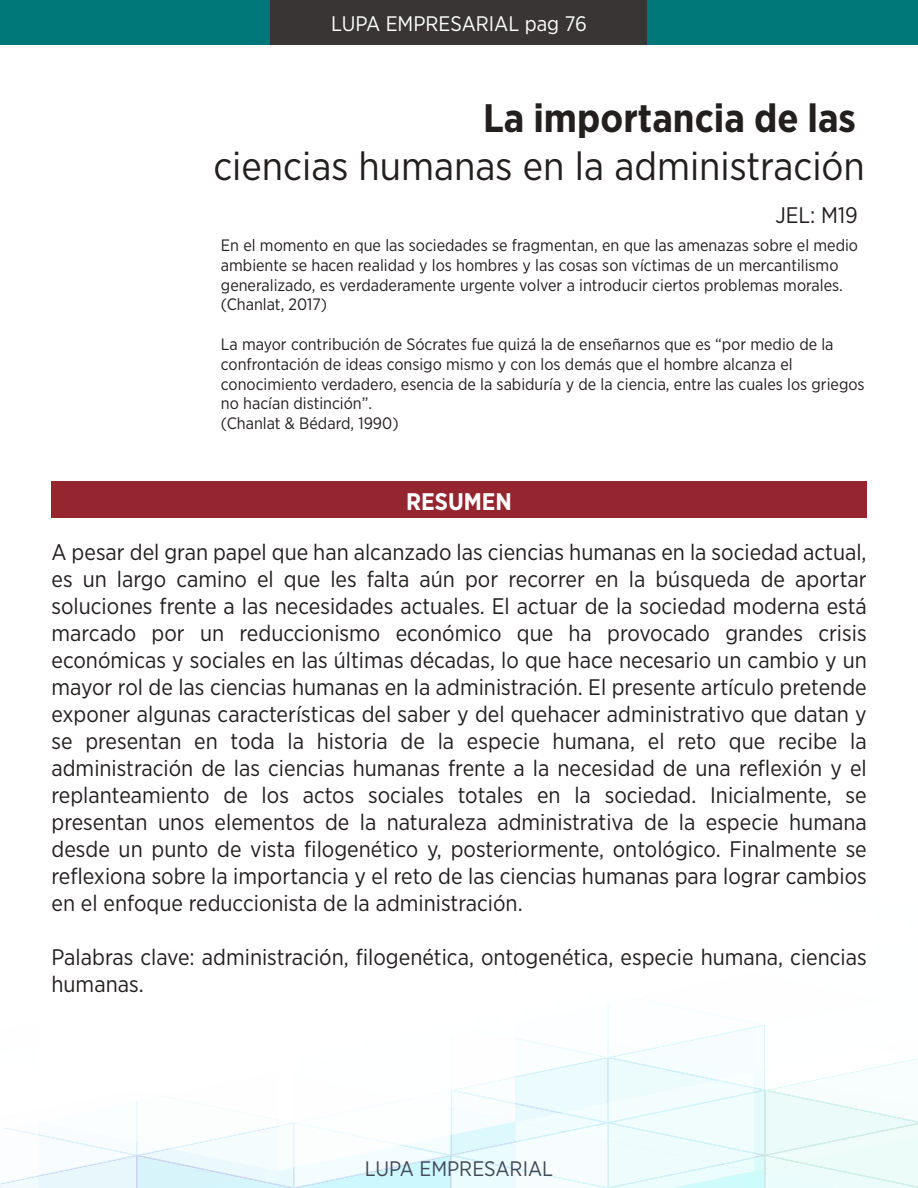
<style>
.page{position:relative;width:918px;height:1188px;background:#fff}
.page>*{position:absolute;margin:0;border:0;box-sizing:border-box;transform-origin:0 0}
.t1{font:39.75px "Gotham Narrow";color:#241f1f}
.t2{font:700 39.75px "Gotham Narrow";color:#241f1f}
.t3{font:700 24px "Gotham Narrow";color:#fff}
.t4{font:22.5px/27px "Gotham Narrow";color:#241f1f;text-align:justify}
.t5{font:21px "Gotham Narrow";color:#fff}
.t6{font:21px "Gotham Narrow";color:#424958}
.t7{font:16.5px/19.8px "Gotham Narrow";color:#241f1f}
</style>
<div class="page">
<svg style="left:0;top:998px;width:918px;height:190px"></svg>
<div style="left:0;top:0;width:918px;height:45px;background:#007779"></div>
<div style="left:51px;top:482px;width:816px;height:36px;background:#95252e"></div>
<div style="left:271px;top:0;width:376px;height:45px;background:#393535"></div>
<p class="t5" style="left:331px;top:11px;width:257px">LUPA EMPRESARIAL pag 76</p>
<h1 class="t2" style="left:483px;top:92px;width:375px">La importancia de las</h1>
<h1 class="t1" style="left:213px;top:141px;width:653px">ciencias humanas en la administración</h1>
<p class="t4" style="left:775px;top:201px;width:84px">JEL: M19</p>
<p class="t7" style="left:221px;top:235px;width:639px">En el momento en que las sociedades se fragmentan, en que las amenazas sobre el medio ambiente se hacen realidad y los hombres y las cosas son víctimas de un mercantilismo generalizado, es verdaderamente urgente volver a introducir ciertos problemas morales. (Chanlat, 2017)</p>
<p class="t7" style="left:221px;top:334px;width:645px">La mayor contribución de Sócrates fue quizá la de enseñarnos que es “por medio de la confrontación de ideas consigo mismo y con los demás que el hombre alcanza el conocimiento verdadero, esencia de la sabiduría y de la ciencia, entre las cuales los griegos no hacían distinción”.<br>(Chanlat &amp; Bédard, 1990)</p>
<p class="t3" style="left:406px;top:486px;width:107px">RESUMEN</p>
<p class="t4" style="left:52px;top:538px;width:817px">A pesar del gran papel que han alcanzado las ciencias humanas en la sociedad actual, es un largo camino el que les falta aún por recorrer en la búsqueda de aportar soluciones frente a las necesidades actuales. El actuar de la sociedad moderna está marcado por un reduccionismo económico que ha provocado grandes crisis económicas y sociales en las últimas décadas, lo que hace necesario un cambio y un mayor rol de las ciencias humanas en la administración. El presente artículo pretende exponer algunas características del saber y del quehacer administrativo que datan y se presentan en toda la historia de la especie humana, el reto que recibe la administración de las ciencias humanas frente a la necesidad de una reflexión y el replanteamiento de los actos sociales totales en la sociedad. Inicialmente, se presentan unos elementos de la naturaleza administrativa de la especie humana desde un punto de vista filogenético y, posteriormente, ontológico. Finalmente se reflexiona sobre la importancia y el reto de las ciencias humanas para lograr cambios en el enfoque reduccionista de la administración.</p>
<p class="t4" style="left:52px;top:943px;width:817px">Palabras clave: administración, filogenética, ontogenética, especie humana, ciencias humanas.</p>
<p class="t6" style="left:365px;top:1155px;width:190px">LUPA EMPRESARIAL</p>
</div>
